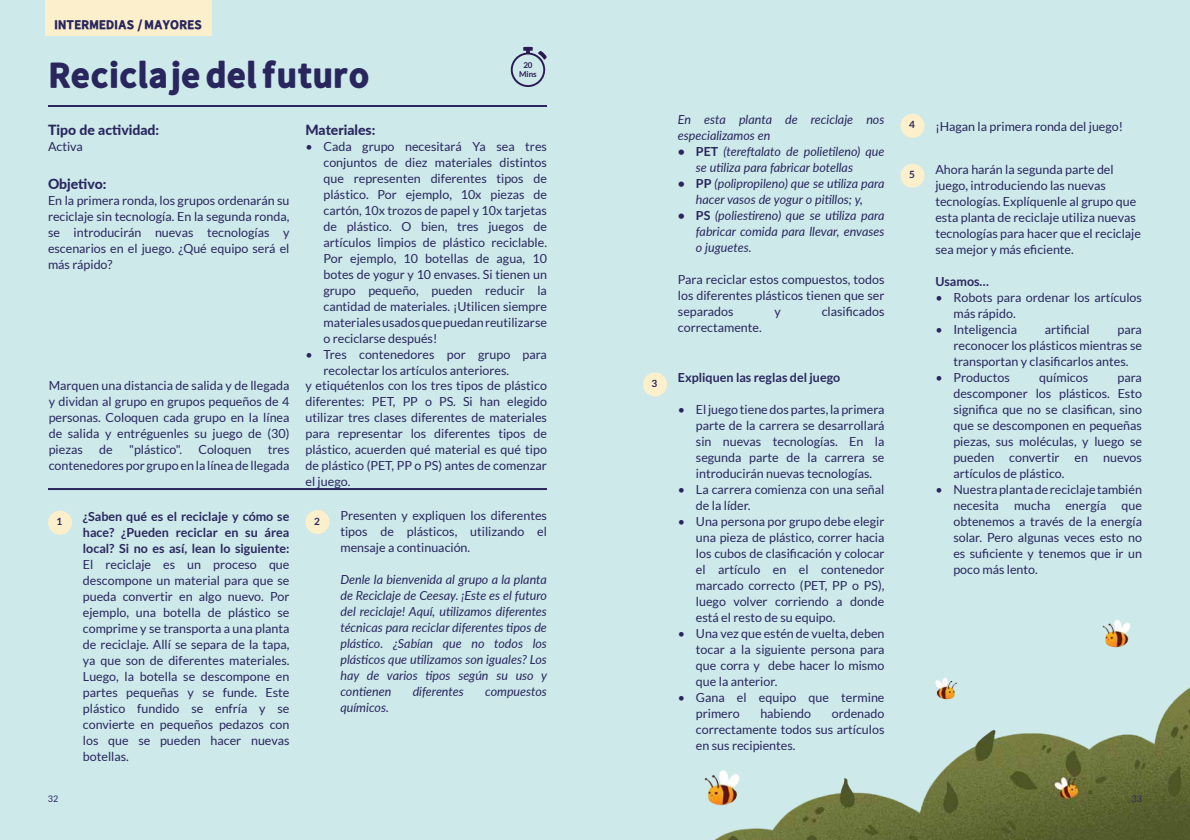
<style>
.page{position:relative;width:1190px;height:840px;background:#cde9e9}
.page>*{position:absolute;margin:0;border:0;box-sizing:border-box;transform-origin:0 0}
.t1{font:36px "Falling Sky Blk";letter-spacing:-.04em;color:#29265e}
.t2{font:800 14px "Lato";color:#29265e}
.t3{font:13px "Falling Sky Blk";letter-spacing:-.04em;color:#29265e}
.t4{font:12.5px/16px "Lato";color:#29265e;text-align:justify}
.t5{font:italic 12.5px/16px "Lato";color:#29265e;text-align:justify}
.t6{font:700 12.5px/16px "Lato";color:#29265e;text-align:justify}
.t7{font:700 10px "Lato";color:#29265e}
.t8{font:9px "Lato";color:#29265e}
.t9{font:700 8px/9px "Lato";color:#2b1a54;text-align:center}
.s1{font-weight:700;font-style:normal}
</style>
<div class="page">
<hr style="left:48px;top:105px;width:499px;height:2px;background:#29265e">
<hr style="left:48px;top:488px;width:499px;height:2px;background:#29265e">
<svg style="left:510px;top:47px;width:37px;height:40px"></svg>
<div style="left:48px;top:511px;width:24px;height:24px;background:#fcf0cc;border-radius:50%"></div>
<div style="left:305px;top:510px;width:25px;height:24px;background:#fcf0cc;border-radius:50%"></div>
<div style="left:643px;top:372px;width:24px;height:24px;background:#fcf0cc;border-radius:50%"></div>
<div style="left:900px;top:114px;width:25px;height:24px;background:#fcf0cc;border-radius:50%"></div>
<div style="left:900px;top:164px;width:25px;height:24px;background:#fcf0cc;border-radius:50%"></div>
<div style="left:45px;top:0;width:167px;height:35px;background:#fcf0cc"></div>
<img style="left:704px;top:620px;width:486px;height:220px">
<p class="t3" style="left:54px;top:16px;width:100px">INTERMEDIAS / MAY</p>
<p class="t3" style="left:170px;top:16px;width:34px">ORES</p>
<h1 class="t1" style="left:48px;top:51px;width:324px">RECICLAJE DEL FUTURO</h1>
<p class="t9" style="left:519px;top:60px;width:19px">20<br>Mins</p>
<p class="t2" style="left:48px;top:119px;width:113px">Tipo de actividad:</p>
<p class="t4" style="left:48px;top:138px;width:36px">Activa</p>
<p class="t2" style="left:48px;top:173px;width:60px">Objetivo:</p>
<p class="t4" style="left:48px;top:192px;width:243px">En la primera ronda, los grupos ordenarán su reciclaje sin tecnología. En la segunda ronda, se introducirán nuevas tecnologías y escenarios en el juego. ¿Qué equipo será el más rápido?</p>
<p class="t4" style="left:49px;top:377px;width:242px">Marquen una distancia de salida y de llegada y dividan al grupo en grupos pequeños de 4 personas. Coloquen cada grupo en la línea de salida y entréguenles su juego de (30) piezas</p>
<p class="t4" style="left:99px;top:441px;width:15px">de</p>
<p class="t4" style="left:129px;top:441px;width:55px">"plástico".</p>
<p class="t4" style="left:198px;top:441px;width:55px">Coloquen</p>
<p class="t4" style="left:49px;top:441px;width:242px;text-align:right">tres<br>contenedores por grupo en la línea de llegada</p>
<p class="t7" style="left:57px;top:516px;width:7px">1</p>
<p class="t6" style="left:83px;top:508px;width:208px">¿Saben qué es el reciclaje y cómo se hace? ¿Pueden reciclar en su área local? Si no es así, lean lo siguiente:</p>
<p class="t4" style="left:83px;top:556px;width:208px">El reciclaje es un proceso que descompone un material para que se pueda convertir en algo nuevo. Por ejemplo, una botella de plástico se comprime y se transporta a una planta de reciclaje. Allí se separa de la tapa, ya que son de diferentes materiales.<br>Luego, la botella se descompone en partes pequeñas y se funde. Este plástico fundido se enfría y se convierte en pequeños pedazos con los que se pueden hacer nuevas botellas.</p>
<p class="t2" style="left:306px;top:119px;width:71px">Materiales:</p>
<p class="t4" style="left:324px;top:138px;width:225px;text-indent:-18px">• Cada grupo necesitará Ya sea tres conjuntos de diez materiales distintos que representen diferentes tipos de plástico. Por ejemplo, 10x piezas de cartón, 10x trozos de papel y 10x tarjetas de plástico. O bien, tres juegos de artículos limpios de plástico reciclable.<br>Por ejemplo, 10 botellas de agua, 10 botes de yogur y 10 envases. Si tienen un grupo pequeño, pueden reducir la cantidad de materiales. ¡Utilicen siempre materiales usados que puedan reutilizarse o reciclarse después!</p>
<p class="t4" style="left:306px;top:346px;width:243px">• Tres contenedores por grupo para</p>
<p class="t4" style="left:324px;top:362px;width:187px">recolectar los artículos anteriores.</p>
<p class="t4" style="left:306px;top:377px;width:243px">y etiquétenlos con los tres tipos de plástico</p>
<p class="t4" style="left:306px;top:393px;width:243px">diferentes: PET, PP o PS. Si han elegido</p>
<p class="t4" style="left:306px;top:409px;width:243px">utilizar tres clases diferentes de materiales</p>
<p class="t4" style="left:306px;top:425px;width:243px">para representar los diferentes tipos de</p>
<p class="t4" style="left:306px;top:441px;width:243px">plástico, acuerden qué material es qué tipo</p>
<p class="t4" style="left:306px;top:457px;width:243px">de plástico (PET, PP o PS) antes de comenzar</p>
<p class="t4" style="left:306px;top:473px;width:46px">el juego.</p>
<p class="t7" style="left:314px;top:515px;width:7px">2</p>
<p class="t4" style="left:340px;top:507px;width:208px">Presenten y expliquen los diferentes tipos de plásticos, utilizando el mensaje a continuación.</p>
<p class="t5" style="left:340px;top:571px;width:208px">Denle la bienvenida al grupo a la planta de Reciclaje de Ceesay. ¡Este es el futuro del reciclaje! Aquí, utilizamos diferentes técnicas para reciclar diferentes tipos de plástico. ¿Sabían que no todos los plásticos que utilizamos son iguales? Los hay de varios tipos según su uso y contienen</p>
<p class="t5" style="left:413px;top:683px;width:53px">diferentes</p>
<p class="t5" style="left:485px;top:683px;width:63px">compuestos</p>
<p class="t5" style="left:340px;top:699px;width:50px">químicos.</p>
<p class="t5" style="left:678px;top:111px;width:208px">En esta planta de reciclaje nos especializamos en</p>
<p class="t5" style="left:696px;top:143px;width:190px;text-indent:-18px"><span class="s1">• PET</span> (tereftalato de polietileno) que se utiliza para fabricar botellas</p>
<p class="t5" style="left:678px;top:175px;width:208px;text-align:center"><span class="s1">• PP</span> (polipropileno) que se utiliza para hacer vasos de yogur o pitillos; y,</p>
<p class="t5" style="left:696px;top:207px;width:190px;text-indent:-18px"><span class="s1">• PS</span> (poliestireno) que se utiliza para fabricar comida para llevar, envases o juguetes.</p>
<p class="t4" style="left:678px;top:271px;width:208px">Para reciclar estos compuestos, todos los diferentes plásticos tienen que ser separados</p>
<p class="t4" style="left:775px;top:303px;width:8px">y</p>
<p class="t4" style="left:822px;top:303px;width:64px">clasificados</p>
<p class="t4" style="left:678px;top:319px;width:85px">correctamente.</p>
<p class="t7" style="left:652px;top:378px;width:7px">3</p>
<p class="t6" style="left:678px;top:370px;width:164px">Expliquen las reglas del juego</p>
<p class="t4" style="left:696px;top:402px;width:190px;text-indent:-18px">• El juego tiene dos partes, la primera parte de la carrera se desarrollará sin nuevas tecnologías. En la segunda parte de la carrera se introducirán nuevas tecnologías.</p>
<p class="t4" style="left:696px;top:482px;width:190px;text-indent:-18px">• La carrera comienza con una señal de la líder.</p>
<p class="t4" style="left:696px;top:514px;width:190px;text-indent:-18px">• Una persona por grupo debe elegir una pieza de plástico, correr hacia los cubos de clasificación y colocar el artículo en el contenedor marcado correcto (PET, PP o PS), luego volver corriendo a donde está el resto de su equipo.</p>
<p class="t4" style="left:696px;top:626px;width:190px;text-indent:-18px">• Una vez que estén de vuelta, deben tocar a la siguiente persona para que corra y debe hacer lo mismo que la anterior.</p>
<p class="t4" style="left:696px;top:690px;width:190px;text-indent:-18px">• Gana el equipo que termine primero</p>
<p class="t4" style="left:696px;top:706px;width:190px;text-indent:136px">ordenado correctamente todos sus artículos en sus recipientes.</p>
<p class="t4" style="left:760px;top:706px;width:52px">habiendo</p>
<p class="t7" style="left:909px;top:119px;width:7px">4</p>
<p class="t4" style="left:935px;top:118px;width:189px">¡Hagan la primera ronda del juego!</p>
<p class="t7" style="left:909px;top:169px;width:7px">5</p>
<p class="t4" style="left:935px;top:161px;width:207px;text-align:left">Ahora harán la segunda parte del juego, introduciendo las nuevas tecnologías. Explíquenle al grupo que esta planta de reciclaje utiliza nuevas tecnologías para hacer que el reciclaje sea mejor y más eficiente.</p>
<p class="t6" style="left:935px;top:273px;width:55px">Usamos…</p>
<p class="t4" style="left:953px;top:289px;width:190px;text-indent:-18px">• Robots para ordenar los artículos más rápido.</p>
<p class="t4" style="left:935px;top:321px;width:83px">• Inteligencia</p>
<p class="t4" style="left:1045px;top:321px;width:46px">artificial</p>
<p class="t4" style="left:953px;top:321px;width:190px;text-indent:164px">para reconocer los plásticos mientras se transportan y clasificarlos antes.</p>
<p class="t4" style="left:935px;top:369px;width:76px">• Productos</p>
<p class="t4" style="left:1039px;top:369px;width:50px">químicos</p>
<p class="t4" style="left:953px;top:369px;width:190px;text-indent:164px">para descomponer los plásticos. Esto significa que no se clasifican, sino que se descomponen en pequeñas piezas, sus moléculas, y luego se pueden convertir en nuevos artículos de plástico.</p>
<p class="t4" style="left:953px;top:481px;width:190px;text-indent:-18px">• Nuestra planta de reciclaje también necesita mucha energía que obtenemos a través de la energía solar. Pero algunas veces esto no es suficiente y tenemos que ir un poco más lento.</p>
<p class="t8" style="left:48px;top:794px;width:12px">32</p>
<p class="t8" style="left:1132px;top:794px;width:12px">33</p>
</div>
